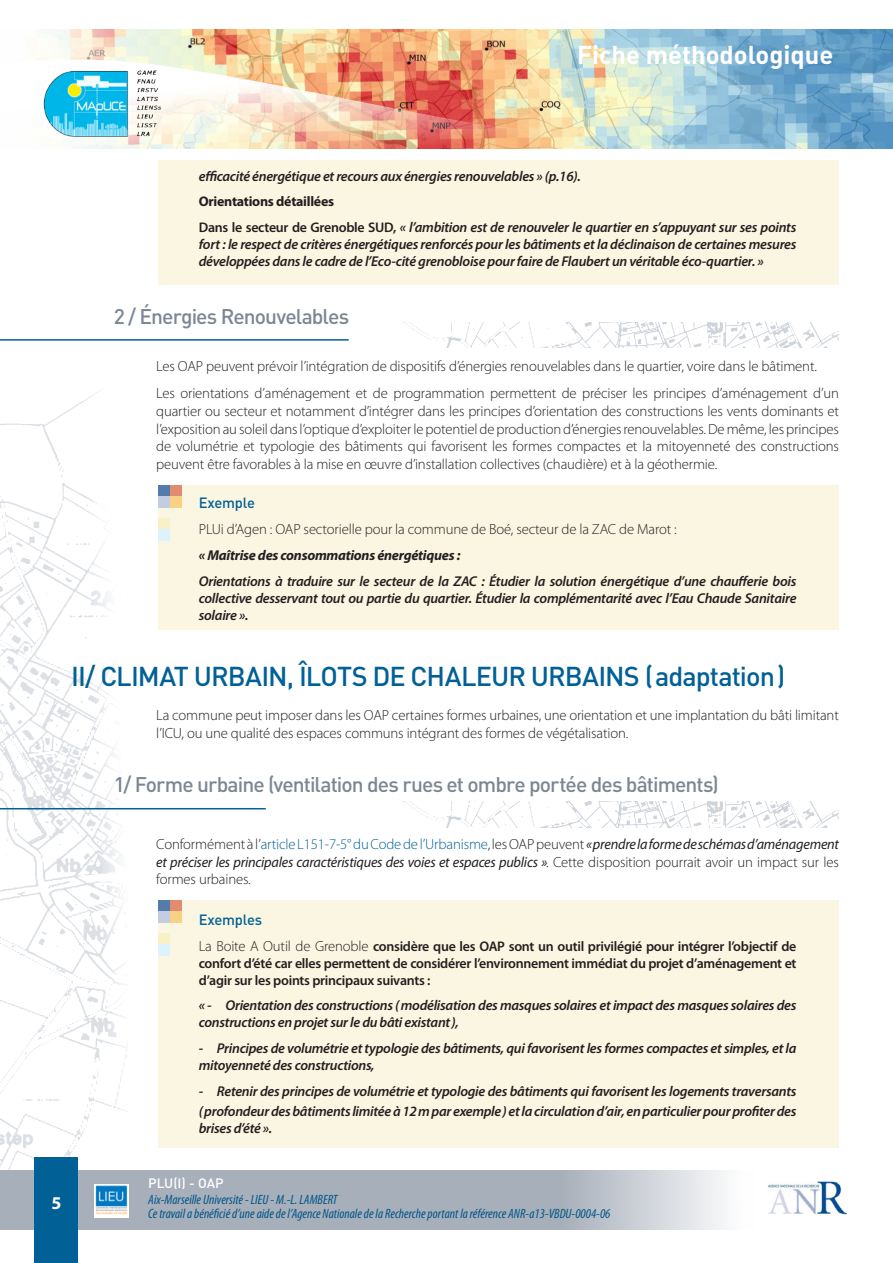
<style>
.page{position:relative;width:893px;height:1263px;background:#fff}
.page>*{position:absolute;margin:0;border:0;box-sizing:border-box;transform-origin:0 0}
.t1{font:500 27px "DIN";letter-spacing:-.035em;color:#016096}
.t2{font:25.5px "DIN Bold Alternate";color:#fff}
.t3{font:500 21px "DIN";letter-spacing:-.045em;color:#7c8793}
.t4{font:700 18px "Myriad";color:#fff}
.t5{font:300 14.7px/17.7px "Myriad Pro";letter-spacing:-.01em;color:#231f20}
.t6{font:italic 14.7px/17.7px "Myriad Pro";letter-spacing:-.015em;color:#231f20;text-align:justify}
.t7{font:500 14.7px "DIN";letter-spacing:-.01em;color:#016096}
.t8{font:italic 600 14.25px/17.1px "Myriad Pro";letter-spacing:-.02em;color:#231f20}
.t9{font:italic 700 14.25px "Myriad Pro";letter-spacing:-.02em;color:#231f20}
.t10{font:600 13.95px/16.8px "Myriad Pro";letter-spacing:-.02em;color:#231f20;text-align:justify}
.t11{font:700 13.95px "Myriad Pro";letter-spacing:-.02em;color:#231f20}
.t12{font:italic condensed 13.5px/13.5px "Myriad Pro";color:#015587}
.t13{font:500 13.5px "DIN";letter-spacing:-.005em;color:#fff}
.s1{font-style:normal;font-size:13.95px}
.s2{font-weight:300;font-style:normal}
.s3{font-weight:300;font-style:normal;color:#016096}
.s4{font-weight:300;font-size:14.7px}
</style>
<div class="page">
<img style="left:0;top:391px;width:128px;height:779px">
<svg style="left:0;top:1170px;width:724px;height:60px;background:#b0b7c1"></svg>
<img style="left:33px;top:29px;width:859px;height:163px">
<div style="left:34px;top:1158px;width:44px;height:105px;background:#016096"></div>
<img style="left:94px;top:1184px;width:34px;height:34px">
<img style="left:768px;top:1181px;width:78px;height:33px">
<img style="left:41px;top:68px;width:125px;height:70px">
<div style="left:159px;top:161px;width:680px;height:124px;background:#fbf6e1"></div>
<img style="left:403px;top:801px;width:436px;height:26px">
<img style="left:403px;top:322px;width:436px;height:26px">
<hr style="left:0;top:808px;width:266px;height:1px;background:#016096">
<hr style="left:0;top:339px;width:349px;height:2px;background:#016096">
<div style="left:159px;top:485px;width:680px;height:145px;background:#fbf6e1"></div>
<div style="left:159px;top:485px;width:11px;height:12px;background:#527cab"></div>
<div style="left:159px;top:497px;width:11px;height:11px;background:#c3cce0"></div>
<div style="left:170px;top:485px;width:11px;height:12px;background:#e38b71"></div>
<div style="left:170px;top:497px;width:11px;height:11px;background:#f9d184"></div>
<div style="left:159px;top:519px;width:11px;height:11px;background:#f8f0c7"></div>
<div style="left:159px;top:530px;width:11px;height:11px;background:#dcf2fc"></div>
<div style="left:159px;top:901px;width:680px;height:247px;background:#fbf6e1"></div>
<div style="left:159px;top:901px;width:11px;height:11px;background:#527cab"></div>
<div style="left:159px;top:912px;width:11px;height:11px;background:#c3cce0"></div>
<div style="left:170px;top:901px;width:11px;height:11px;background:#e38b71"></div>
<div style="left:170px;top:912px;width:11px;height:11px;background:#f9d184"></div>
<div style="left:159px;top:934px;width:11px;height:11px;background:#f8f0c7"></div>
<div style="left:159px;top:945px;width:11px;height:11px;background:#dcf2fc"></div>
<h2 class="t2" style="left:577px;top:38px;width:258px">Fiche méthodologique</h2>
<p class="t8" style="left:199px;top:167px;width:384px">efficacité énergétique et recours aux énergies renouvelables » (p.16).</p>
<p class="t11" style="left:199px;top:192px;width:137px">Orientations détaillées</p>
<p class="t8" style="left:199px;top:218px;width:599px;text-align:justify"><span class="s1">Dans le secteur de Grenoble SUD,</span> « l’ambition est de renouveler le quartier en s’appuyant sur ses points fort : le respect de critères énergétiques renforcés pour les bâtiments et la déclinaison de certaines mesures développées dans le cadre de l’Eco-cité grenobloise pour faire de Flaubert un véritable éco-quartier. »</p>
<h3 class="t3" style="left:114px;top:303px;width:237px">2 / Énergies Renouvelables</h3>
<p class="t5" style="left:156px;top:353px;width:684px;line-height:27px">Les OAP peuvent prévoir l’intégration de dispositifs d’énergies renouvelables dans le quartier, voire dans le bâtiment.<br>Les orientations d’aménagement et de programmation permettent de préciser les principes d’aménagement d’un</p>
<p class="t5" style="left:156px;top:402px;width:684px;text-align:justify">quartier ou secteur et notamment d’intégrer dans les principes d’orientation des constructions les vents dominants et l’exposition au soleil dans l’optique d’exploiter le potentiel de production d’énergies renouvelables. De même, les principes de volumétrie et typologie des bâtiments qui favorisent les formes compactes et la mitoyenneté des constructions peuvent être favorables à la mise en œuvre d’installation collectives (chaudière) et à la géothermie.</p>
<p class="t7" style="left:199px;top:493px;width:58px">Exemple</p>
<p class="t5" style="left:199px;top:520px;width:480px">PLUi d’Agen : OAP sectorielle pour la commune de Boé, secteur de la ZAC de Marot :</p>
<p class="t9" style="left:199px;top:546px;width:263px">« Maîtrise des consommations énergétiques :</p>
<p class="t8" style="left:199px;top:572px;width:599px;text-align:justify">Orientations à traduire sur le secteur de la ZAC : Étudier la solution énergétique d’une chaufferie bois collective desservant tout ou partie du quartier. Étudier la complémentarité avec l’Eau Chaude Sanitaire solaire ».</p>
<h1 class="t1" style="left:71px;top:658px;width:716px">II/ CLIMAT URBAIN, ÎLOTS DE CHALEUR URBAINS (adaptation)</h1>
<p class="t5" style="left:156px;top:706px;width:684px">La commune peut imposer dans les OAP certaines formes urbaines, une orientation et une implantation du bâti limitant l’ICU, ou une qualité des espaces communs intégrant des formes de végétalisation.</p>
<h3 class="t3" style="left:114px;top:771px;width:607px">1/ Forme urbaine (ventilation des rues et ombre portée des bâtiments)</h3>
<p class="t6" style="left:156px;top:835px;width:684px"><span class="s2">Conformément à l’</span><span class="s3">article L151-7-5° du Code de l’Urbanisme</span><span class="s2">, les OAP peuvent</span> « prendre la forme de schémas d’aménagement et préciser les principales caractéristiques des voies et espaces publics »<span class="s2">. Cette disposition pourrait avoir un impact sur les formes urbaines.</span></p>
<p class="t7" style="left:199px;top:910px;width:65px">Exemples</p>
<p class="t10" style="left:199px;top:938px;width:599px"><span class="s4">La Boite A Outil de Grenoble</span> considère que les OAP sont un outil privilégié pour intégrer l’objectif de confort d’été car elles permettent de considérer l’environnement immédiat du projet d’aménagement et d’agir sur les points principaux suivants :</p>
<p class="t8" style="left:199px;top:997px;width:599px">« - Orientation des constructions (modélisation des masques solaires et impact des masques solaires des constructions en projet sur le du bâti existant),</p>
<p class="t8" style="left:199px;top:1039px;width:599px">- Principes de volumétrie et typologie des bâtiments, qui favorisent les formes compactes et simples, et la mitoyenneté des constructions,</p>
<p class="t8" style="left:199px;top:1080px;width:599px;line-height:20.1px">- Retenir des principes de volumétrie et typologie des bâtiments qui favorisent les logements traversants (profondeur des bâtiments limitée à 12m par exemple) et la circulation d’air, en particulier pour profiter des</p>
<p class="t8" style="left:199px;top:1119px;width:75px">brises d’été ».</p>
<p class="t4" style="left:51px;top:1194px;width:11px">5</p>
<p class="t13" style="left:148px;top:1174px;width:77px">PLU(I) - OAP</p>
<p class="t12" style="left:148px;top:1193px;width:464px">Aix-Marseille Université - LIEU - M.-L. LAMBERT<br>Ce travail a bénéficié d’une aide de l’Agence Nationale de la Recherche portant la référence ANR-a13-VBDU-0004-06</p>
</div>
